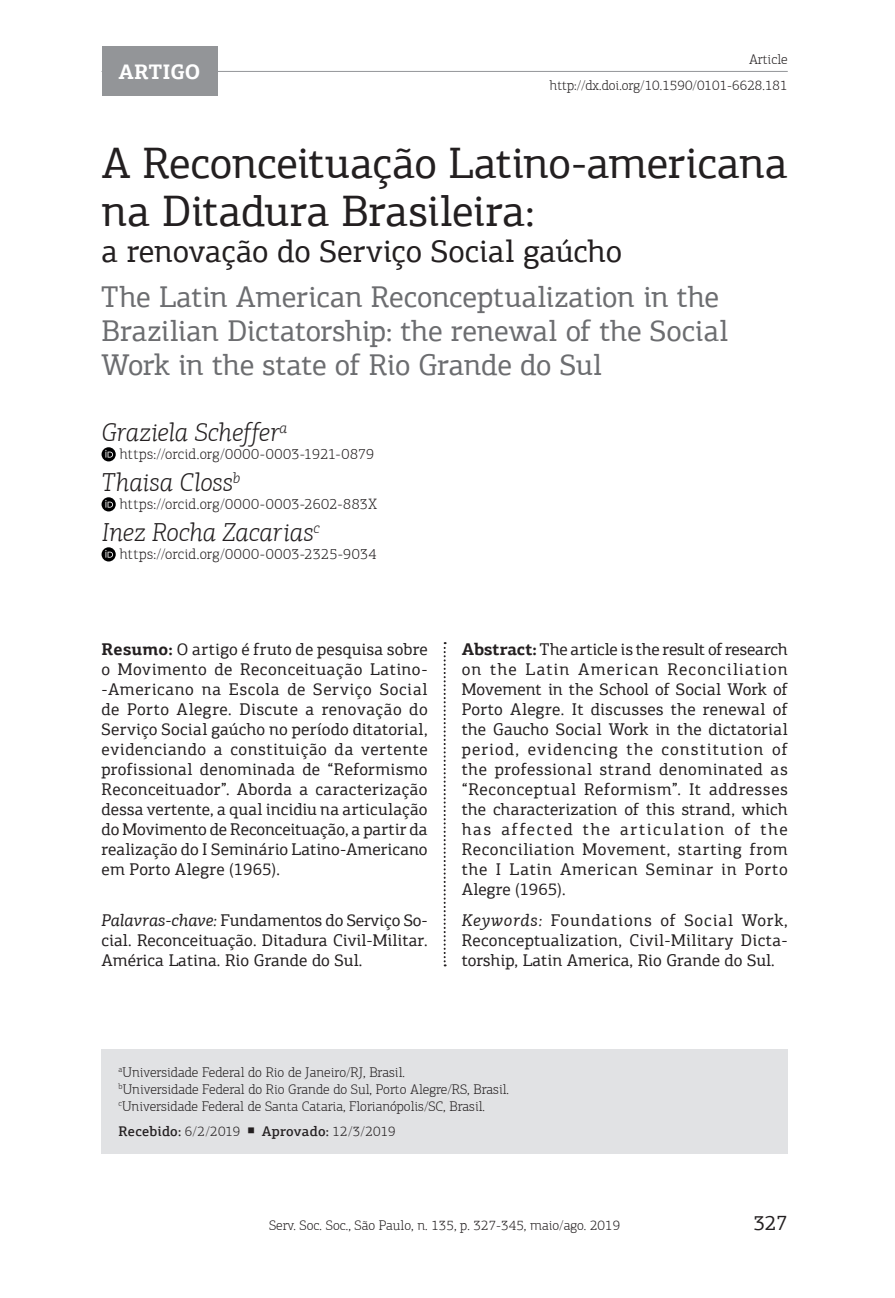
<style>
.page{position:relative;width:895px;height:1298px;background:#fff}
.page>*{position:absolute;margin:0;border:0;box-sizing:border-box;transform-origin:0 0}
.t1{font:44px/48px "PF Agora Slab Pro";letter-spacing:-.01em;color:#231f20}
.t2{font:32px "PF Agora Slab Pro";letter-spacing:-.005em;color:#231f20}
.t3{font:30px/34px "PF Agora Slab Pro";letter-spacing:-.01em;color:#6c6d70}
.t4{font:italic 300 26px "PF Agora Slab Pro";letter-spacing:-.005em;color:#231f20}
.t5{font:700 21px "PF Agora Slab Pro";letter-spacing:.005em;color:#fff}
.t6{font:21px "PF Agora Slab Pro";color:#231f20}
.t7{font:17px/20px "PF Agora Slab Pro";color:#231f20;text-align:justify}
.t8{font:300 15px "PF Agora Slab Pro";letter-spacing:.015em;color:#231f20}
.t9{font:300 14px/17px "PF Agora Slab Pro";color:#231f20}
.t10{font:500 14px "PF Agora Slab Pro";letter-spacing:.015em;color:#231f20}
.s1{font-weight:700}
.s2{font-style:italic}
.s3{font-weight:300}
</style>
<div class="page">
<hr style="left:102px;top:71px;width:686px;height:1px;background:#939598">
<div style="left:102px;top:46px;width:115px;height:50px;background:#939598"></div>
<div style="left:102px;top:1049px;width:686px;height:104px;background:#e1e2e4"></div>
<svg style="left:102px;top:447px;width:14px;height:14px"></svg>
<svg style="left:105px;top:450px;width:8px;height:7px"></svg>
<svg style="left:102px;top:497px;width:14px;height:14px"></svg>
<svg style="left:105px;top:500px;width:8px;height:7px"></svg>
<svg style="left:102px;top:547px;width:14px;height:14px"></svg>
<svg style="left:105px;top:550px;width:8px;height:7px"></svg>
<svg style="left:444px;top:642px;width:2px;height:324px"></svg>
<p class="t5" style="left:119px;top:58px;width:83px">ARTIGO</p>
<p class="t9" style="left:749px;top:50px;width:40px">Article</p>
<p class="t9" style="left:549px;top:77px;width:240px">http://dx.doi.org/10.1590/0101-6628.181</p>
<h1 class="t1" style="left:102px;top:138px;width:687px">A Reconceituação Latino-americana na Ditadura Brasileira:</h1>
<h2 class="t2" style="left:102px;top:231px;width:522px">a renovação do Serviço Social gaúcho</h2>
<h3 class="t3" style="left:102px;top:280px;width:628px">The Latin American Reconceptualization in the<br>Brazilian Dictatorship: the renewal of the Social<br>Work in the state of Rio Grande do Sul</h3>
<h3 class="t4" style="left:102px;top:417px;width:187px">Graziela Scheffer<sup>a</sup></h3>
<p class="t8" style="left:120px;top:445px;width:256px">https://orcid.org/0000-0003-1921-0879</p>
<h3 class="t4" style="left:102px;top:467px;width:140px">Thaisa Closs<sup>b</sup></h3>
<p class="t8" style="left:120px;top:495px;width:259px">https://orcid.org/0000-0003-2602-883X</p>
<h3 class="t4" style="left:102px;top:517px;width:220px">Inez Rocha Zacarias<sup>c</sup></h3>
<p class="t8" style="left:120px;top:545px;width:258px">https://orcid.org/0000-0003-2325-9034</p>
<p class="t7" style="left:102px;top:639px;width:328px"><span class="s1">Resumo:</span> O artigo é fruto de pesquisa sobre o Movimento de Reconceituação Latino‑ -Americano na Escola de Serviço Social de Porto Alegre. Discute a renovação do Serviço Social gaúcho no período ditatorial, evidenciando a constituição da vertente profissional denominada de “Reformismo Reconceituador”. Aborda a caracterização dessa vertente, a qual incidiu na articulação do Movimento de Reconceituação, a partir da realização do I Seminário Latino-Americano em Porto Alegre (1965).</p>
<p class="t7" style="left:102px;top:910px;width:328px"><span class="s2">Palavras-chave:</span> Fundamentos do Serviço So&shy;cial. Reconceituação. Ditadura Civil-Militar.<br>América Latina. Rio Grande do Sul.</p>
<p class="t7" style="left:462px;top:639px;width:328px"><span class="s1">Abstract:</span> The article is the result of research on the Latin American Reconciliation Movement in the School of Social Work of Porto Alegre. It discusses the renewal of the Gaucho Social Work in the dictatorial period, evidencing the constitution of the professional strand denominated as “Reconceptual Reformism”. It addresses the characterization of this strand, which has affected the articulation of the Reconciliation Movement, starting from the I Latin American Seminar in Porto Alegre (1965).</p>
<p class="t7" style="left:462px;top:910px;width:327px"><span class="s2">Keywords:</span> Foundations of Social Work, Reconceptualization, Civil-Military Dicta&shy;torship, Latin America, Rio Grande do Sul.</p>
<p class="t9" style="left:119px;top:1063px;width:392px"><sup>a</sup>Universidade Federal do Rio de Janeiro/RJ, Brasil.<br><sup>b</sup>Universidade Federal do Rio Grande do Sul, Porto Alegre/RS, Brasil. <sup>c</sup>Universidade Federal de Santa Cataria, Florianópolis/SC, Brasil.</p>
<p class="t10" style="left:119px;top:1122px;width:279px">Recebido: <span class="s3">6/2/2019</span> ■ Aprovado: <span class="s3">12/3/2019</span></p>
<p class="t9" style="left:269px;top:1216px;width:353px">Serv. Soc. Soc., São Paulo, n. 135, p. 327-345, maio/ago. 2019</p>
<p class="t6" style="left:753px;top:1209px;width:36px">327</p>
</div>
